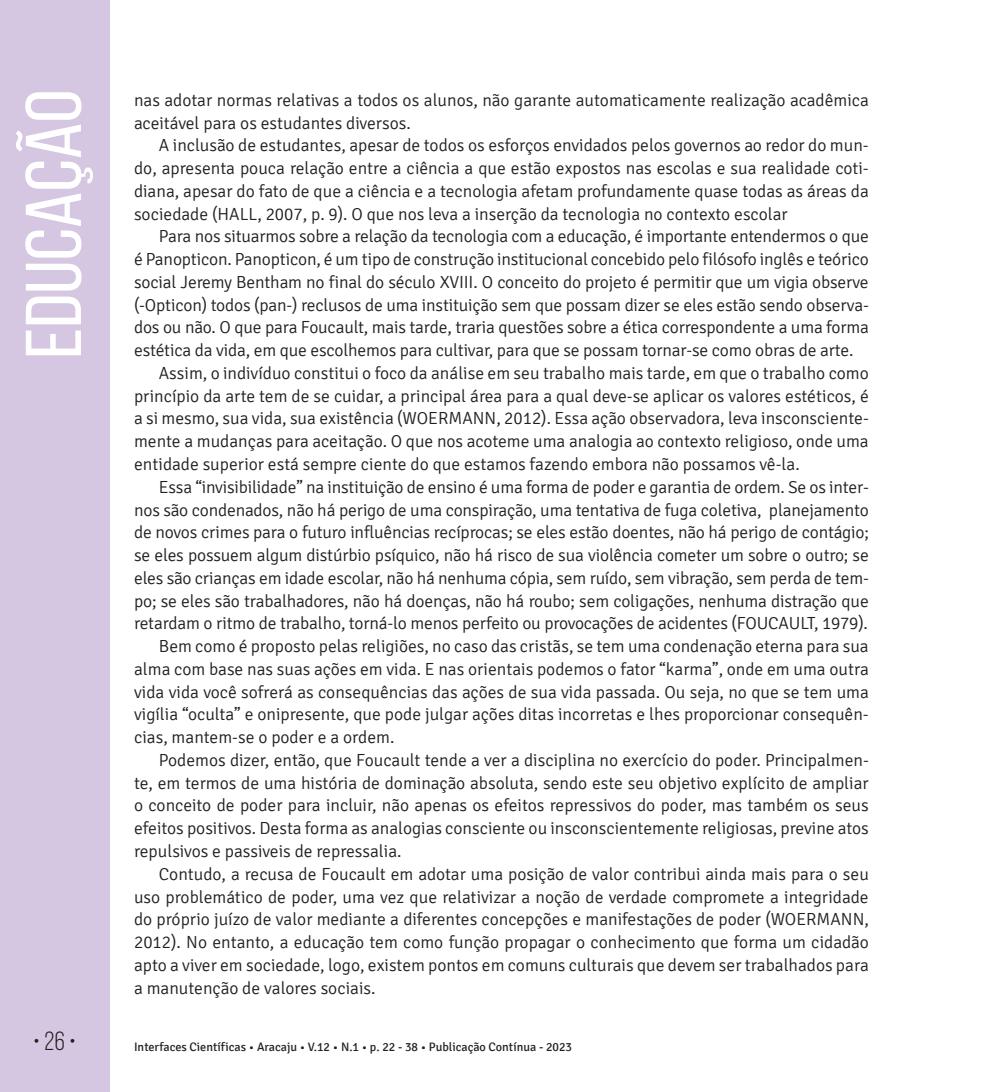
<style>
.page{position:relative;width:993px;height:1092px;background:#fff}
.page>*{position:absolute;margin:0;border:0;box-sizing:border-box;transform-origin:0 0}
.t1{font:78.75px "Bebas Neue";color:#fff;scale:1.09 1}
.t2{font:26.25px "Bebas Neue";color:#231f20}
.t3{font:300 17.5px/22.8px "Signika";letter-spacing:-.005em;color:#231f20}
.t4{font:12.25px "Signika";color:#231f20}
</style>
<div class="page">
<div style="left:0;top:0;width:109px;height:1091px;background:#d5c6e1"></div>
<h1 class="t1" style="left:11px;top:358px;width:248px;rotate:-90deg">EDUCAÇÃO</h1>
<p class="t3" style="left:134px;top:89px;width:736px">nas adotar normas relativas a todos os alunos, não garante automaticamente realização acadêmica aceitável para os estudantes diversos.</p>
<p class="t3" style="left:134px;top:134px;width:736px;text-align:justify;text-indent:25px">A inclusão de estudantes, apesar de todos os esforços envidados pelos governos ao redor do mun&shy;do, apresenta pouca relação entre a ciência a que estão expostos nas escolas e sua realidade coti&shy;diana, apesar do fato de que a ciência e a tecnologia afetam profundamente quase todas as áreas da sociedade (HALL, 2007, p. 9). O que nos leva a inserção da tecnologia no contexto escolar</p>
<p class="t3" style="left:159px;top:225px;width:711px">Para nos situarmos sobre a relação da tecnologia com a educação, é importante entendermos o que</p>
<p class="t3" style="left:134px;top:248px;width:736px">é Panopticon. Panopticon, é um tipo de construção institucional concebido pelo filósofo inglês e teórico</p>
<p class="t3" style="left:134px;top:271px;width:736px">social Jeremy Bentham no final do século XVIII. O conceito do projeto é permitir que um vigia observe</p>
<p class="t3" style="left:134px;top:294px;width:736px">(-Opticon) todos (pan-) reclusos de uma instituição sem que possam dizer se eles estão sendo observa-</p>
<p class="t3" style="left:134px;top:316px;width:736px">dos ou não. O que para Foucault, mais tarde, traria questões sobre a ética correspondente a uma forma</p>
<p class="t3" style="left:134px;top:339px;width:720px">estética da vida, em que escolhemos para cultivar, para que se possam tornar-se como obras de arte.</p>
<p class="t3" style="left:159px;top:362px;width:711px">Assim, o indivíduo constitui o foco da análise em seu trabalho mais tarde, em que o trabalho como</p>
<p class="t3" style="left:134px;top:385px;width:736px">princípio da arte tem de se cuidar, a principal área para a qual deve-se aplicar os valores estéticos, é</p>
<p class="t3" style="left:134px;top:407px;width:736px">a si mesmo, sua vida, sua existência (WOERMANN, 2012). Essa ação observadora, leva insconsciente-</p>
<p class="t3" style="left:134px;top:430px;width:736px">mente a mudanças para aceitação. O que nos acoteme uma analogia ao contexto religioso, onde uma</p>
<p class="t3" style="left:134px;top:453px;width:667px">entidade superior está sempre ciente do que estamos fazendo embora não possamos vê-la.</p>
<p class="t3" style="left:159px;top:476px;width:711px">Essa “invisibilidade” na instituição de ensino é uma forma de poder e garantia de ordem. Se os inter-</p>
<p class="t3" style="left:134px;top:498px;width:736px">nos são condenados, não há perigo de uma conspiração, uma tentativa de fuga coletiva, planejamento</p>
<p class="t3" style="left:134px;top:521px;width:736px">de novos crimes para o futuro influências recíprocas; se eles estão doentes, não há perigo de contágio;</p>
<p class="t3" style="left:134px;top:544px;width:736px">se eles possuem algum distúrbio psíquico, não há risco de sua violência cometer um sobre o outro; se</p>
<p class="t3" style="left:134px;top:567px;width:736px">eles são crianças em idade escolar, não há nenhuma cópia, sem ruído, sem vibração, sem perda de tem-</p>
<p class="t3" style="left:134px;top:589px;width:736px">po; se eles são trabalhadores, não há doenças, não há roubo; sem coligações, nenhuma distração que</p>
<p class="t3" style="left:134px;top:612px;width:735px">retardam o ritmo de trabalho, torná-lo menos perfeito ou provocações de acidentes (FOUCAULT, 1979).</p>
<p class="t3" style="left:159px;top:635px;width:711px">Bem como é proposto pelas religiões, no caso das cristãs, se tem uma condenação eterna para sua</p>
<p class="t3" style="left:134px;top:658px;width:736px">alma com base nas suas ações em vida. E nas orientais podemos o fator “karma”, onde em uma outra</p>
<p class="t3" style="left:134px;top:680px;width:736px">vida vida você sofrerá as consequências das ações de sua vida passada. Ou seja, no que se tem uma</p>
<p class="t3" style="left:134px;top:703px;width:736px">vigília “oculta” e onipresente, que pode julgar ações ditas incorretas e lhes proporcionar consequên-</p>
<p class="t3" style="left:134px;top:726px;width:262px">cias, mantem-se o poder e a ordem.</p>
<p class="t3" style="left:159px;top:749px;width:711px">Podemos dizer, então, que Foucault tende a ver a disciplina no exercício do poder. Principalmen-</p>
<p class="t3" style="left:134px;top:771px;width:736px">te, em termos de uma história de dominação absoluta, sendo este seu objetivo explícito de ampliar</p>
<p class="t3" style="left:134px;top:794px;width:736px">o conceito de poder para incluir, não apenas os efeitos repressivos do poder, mas também os seus</p>
<p class="t3" style="left:134px;top:817px;width:736px">efeitos positivos. Desta forma as analogias consciente ou insconscientemente religiosas, previne atos</p>
<p class="t3" style="left:134px;top:840px;width:269px">repulsivos e passiveis de repressalia.</p>
<p class="t3" style="left:159px;top:862px;width:711px">Contudo, a recusa de Foucault em adotar uma posição de valor contribui ainda mais para o seu</p>
<p class="t3" style="left:134px;top:885px;width:736px">uso problemático de poder, uma vez que relativizar a noção de verdade compromete a integridade</p>
<p class="t3" style="left:134px;top:908px;width:736px">do próprio juízo de valor mediante a diferentes concepções e manifestações de poder (WOERMANN,</p>
<p class="t3" style="left:134px;top:931px;width:736px">2012). No entanto, a educação tem como função propagar o conhecimento que forma um cidadão</p>
<p class="t3" style="left:134px;top:953px;width:736px">apto a viver em sociedade, logo, existem pontos em comuns culturais que devem ser trabalhados para</p>
<p class="t3" style="left:134px;top:976px;width:243px">a manutenção de valores sociais.</p>
<h2 class="t2" style="left:33px;top:1026px;width:45px">• 26 •</h2>
<p class="t4" style="left:134px;top:1040px;width:439px">Interfaces Científicas • Aracaju • V.12 • N.1 • p. 22 - 38 • Publicação Contínua - 2023</p>
</div>
